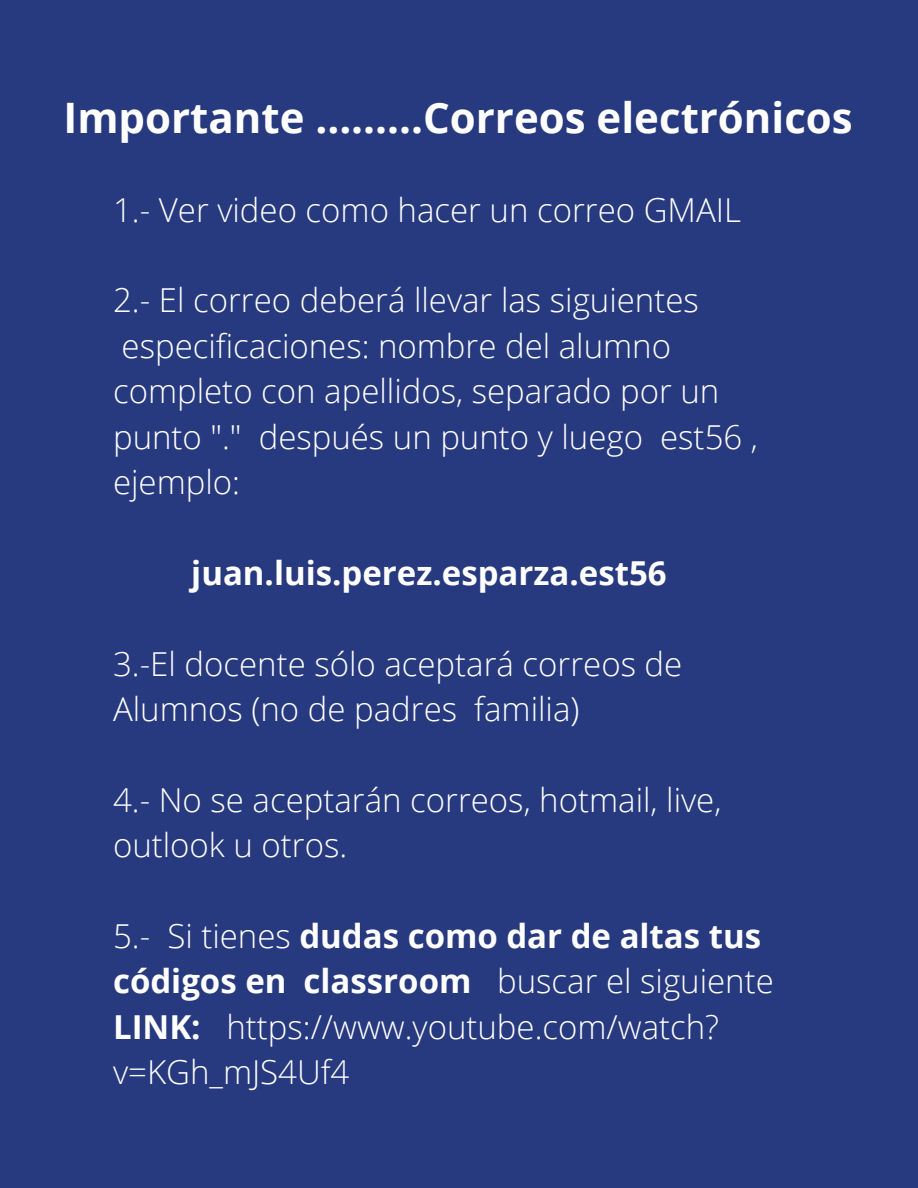
<style>
.page{position:relative;width:918px;height:1188px;background:#283a7f}
.page>*{position:absolute;margin:0;border:0;box-sizing:border-box;transform-origin:0 0}
.t1{font:700 42px "Open Sans";color:#fff}
.t2{font:300 33px/45.5px "Open Sans";color:#fff}
.t3{font:700 33px "Open Sans";color:#fff}
.s1{font-weight:700}
</style>
<div class="page">
<p class="t1" style="left:63px;top:88px;width:791px">Importante .........Correos electrónicos</p>
<p class="t2" style="left:113px;top:186px;width:630px">1.- Ver video como hacer un correo GMAIL</p>
<p class="t2" style="left:113px;top:277px;width:646px">2.- El correo deberá llevar las siguientes especificaciones: nombre del alumno completo con apellidos, separado por un punto "." después un punto y luego est56 , ejemplo:</p>
<p class="t3" style="left:191px;top:550px;width:477px">juan.luis.perez.esparza.est56</p>
<p class="t2" style="left:113px;top:640px;width:571px">3.-El docente sólo aceptará correos de<br>Alumnos (no de padres familia)</p>
<p class="t2" style="left:113px;top:776px;width:610px">4.- No se aceptarán correos, hotmail, live, outlook u otros.</p>
<p class="t2" style="left:113px;top:912px;width:662px">5.- Si tienes <span class="s1">dudas como dar de altas tus códigos en classroom</span> buscar el siguiente <span class="s1">LINK:</span> https://www.youtube.com/watch? v=KGh_mJS4Uf4</p>
</div>
